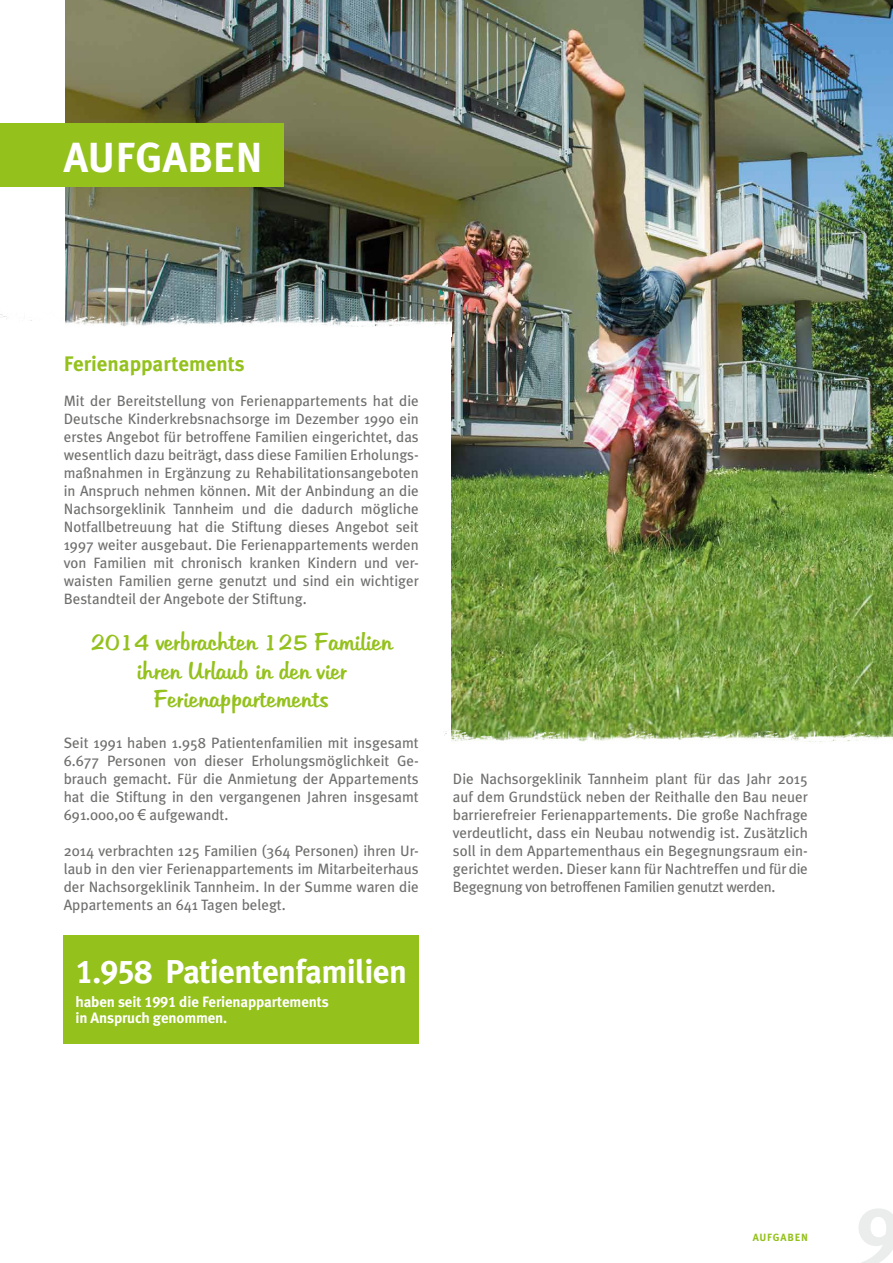
<style>
.page{position:relative;width:893px;height:1263px;background:#fff}
.page>*{position:absolute;margin:0;border:0;box-sizing:border-box;transform-origin:0 0}
.t1{font:700 42px "Meta Plus";color:#fff}
.t2{font:700 33px "Meta Plus";letter-spacing:-.02em;color:#fff}
.t3{font:24px/28.5px "Tabitha";color:#94c11c;text-align:center}
.t4{font:700 21px "Meta Plus";color:#94c11c}
.t5{font:15px/18px "Meta Plus";color:#6f6f6e;text-align:justify}
.t6{font:700 15px/16.5px "Meta Plus";letter-spacing:-.01em;color:#fff}
.t7{font:700 10.5px "Meta Plus";letter-spacing:.075em;color:#94c11c}
.s1{font-family:"Arial"}
.s2{font-family:"Meta Plus Bold Caps";font-weight:400}
</style>
<div class="page">
<img style="left:451px;top:676px;width:442px;height:28px">
<img style="left:65px;top:0;width:828px;height:676px">
<div style="left:48px;top:327px;width:403px;height:443px;background:#fff"></div>
<div style="left:0;top:123px;width:284px;height:64px;background:#94c11c"></div>
<div style="left:64px;top:936px;width:355px;height:108px;background:#94c11c"></div>
<img style="left:444px;top:704px;width:449px;height:38px">
<img style="left:0;top:289px;width:451px;height:38px">
<h1 class="t1" style="left:64px;top:133px;width:200px">AUFGABEN</h1>
<h3 class="t4" style="left:64px;top:351px;width:182px">Ferienappartements</h3>
<p class="t5" style="left:64px;top:391px;width:357px">Mit der Bereitstellung von Ferienappartements hat die Deutsche Kinderkrebsnachsorge im Dezember 1990 ein erstes Angebot für betroffene Familien eingerichtet, das wesentlich dazu beiträgt, dass diese Familien Erholungs&shy;maßnahmen in Ergänzung zu Rehabilitationsangeboten in Anspruch nehmen können. Mit der Anbindung an die Nachsorgeklinik Tannheim und die dadurch mögliche Notfallbetreuung hat die Stiftung dieses Angebot seit 1997 weiter ausgebaut. Die Ferienappartements werden von Familien mit chronisch kranken Kindern und ver&shy;waisten Familien gerne genutzt und sind ein wichtiger Bestandteil der Angebote der Stiftung.</p>
<h3 class="t3" style="left:91px;top:627px;width:303px">2014 verbrachten 125 Familien ihren Urlaub in den vier<br>Ferienappartements</h3>
<p class="t5" style="left:64px;top:733px;width:357px">Seit 1991 haben 1.958 Patientenfamilien mit insgesamt 6.677 Personen von dieser Erholungsmöglichkeit Ge&shy;brauch gemacht. Für die Anmietung der Appartements hat die Stiftung in den vergangenen Jahren insgesamt 691.000,00 <span class="s1">€</span> aufgewandt.</p>
<p class="t5" style="left:64px;top:841px;width:357px">2014 verbrachten 125 Familien (364 Personen) ihren Ur&shy;laub in den vier Ferienappartements im Mitarbeiterhaus der Nachsorgeklinik Tannheim. In der Summe waren die Appartements an 641 Tagen belegt.</p>
<h2 class="t2" style="left:75px;top:952px;width:333px"><span class="s2">1.958</span> Patientenfamilien</h2>
<p class="t6" style="left:75px;top:993px;width:255px">haben seit <span class="s2">1991</span> die Ferienappartements in Anspruch genommen.</p>
<p class="t5" style="left:453px;top:769px;width:357px">Die Nachsorgeklinik Tannheim plant für das Jahr 2015 auf dem Grundstück neben der Reithalle den Bau neuer barrierefreier Ferienappartements. Die große Nachfrage verdeutlicht, dass ein Neubau notwendig ist. Zusätzlich soll in dem Appartementhaus ein Begegnungsraum ein&shy;gerichtet werden. Dieser kann für Nachtreffen und für die Begegnung von betroffenen Familien genutzt werden.</p>
<p class="t7" style="left:753px;top:1232px;width:57px">AUFGABEN</p>
</div>
